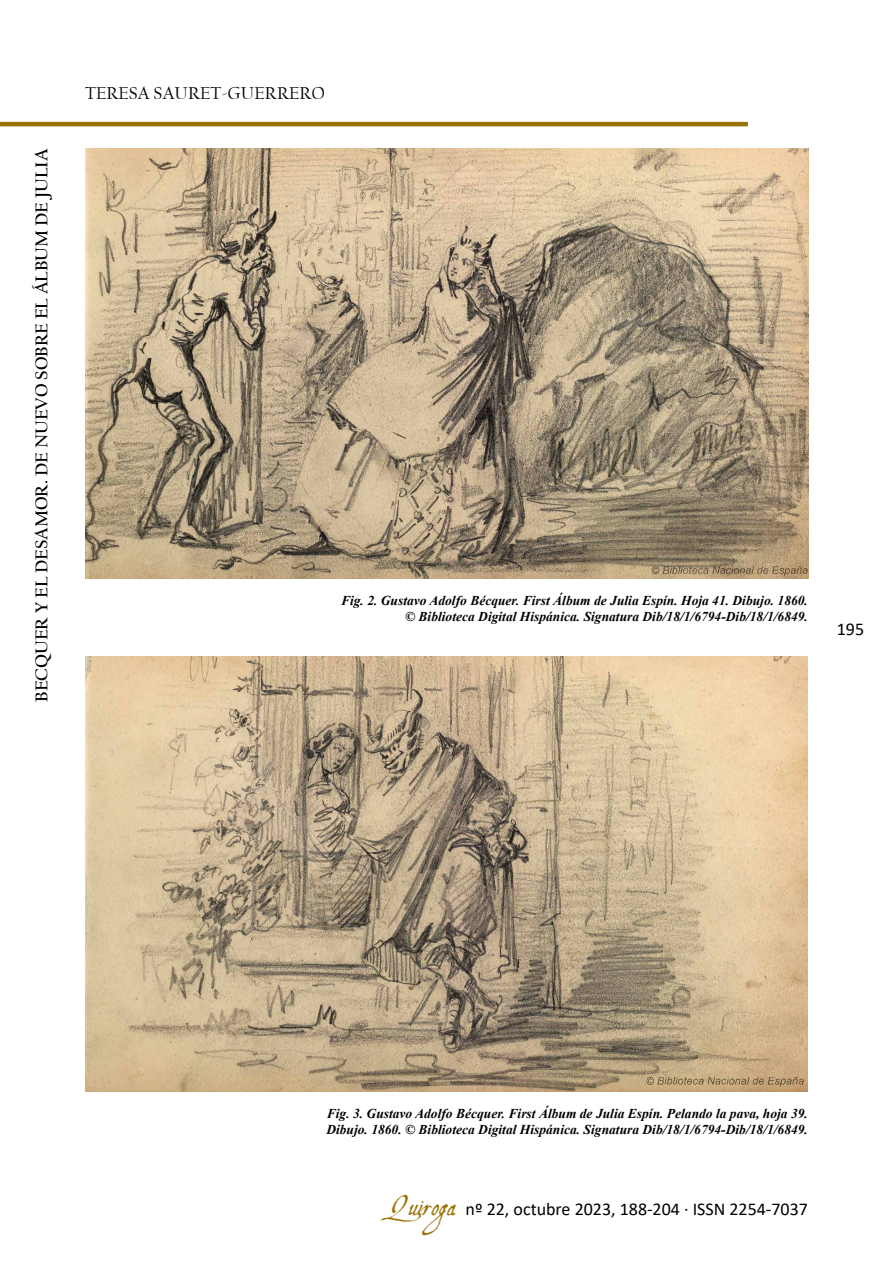
<style>
.page{position:relative;width:893px;height:1263px;background:#fff}
.page>*{position:absolute;margin:0;border:0;box-sizing:border-box;transform-origin:0 0}
.t1{font:18px "Calibri";color:#000}
.t2{font:700 18px "Californian FB";color:#000}
.t3{font:18px "Californian FB";color:#000}
.t4{font:italic 700 13.5px/16.2px "Times New Roman";color:#000;text-align:right}
.s1{font-family:"Aquiline";font-size:27px;color:#9b7305}
</style>
<div class="page">
<hr style="left:0;top:122px;width:748px;height:4px;background:#9b7305">
<img style="left:85px;top:149px;width:723px;height:429px">
<img style="left:85px;top:657px;width:723px;height:434px">
<h1 class="t2" style="left:31px;top:701px;width:554px;rotate:-90deg">Becquer Y El Desamor. De Nuevo Sobre El Álbum De Julia</h1>
<h1 class="t3" style="left:85px;top:83px;width:12px">TERESA</h1>
<h1 class="t3" style="left:154px;top:83px;width:114px">SAURET-GUERRER</h1>
<h1 class="t3" style="left:312px;top:83px;width:14px">O</h1>
<p class="t4" style="left:341px;top:591px;width:468px">Fig. 2. Gustavo Adolfo Bécquer. First Álbum de Julia Espín. Hoja 41. Dibujo. 1860. © Biblioteca Digital Hispánica. Signatura Dib/18/1/6794-Dib/18/1/6849.</p>
<h1 class="t1" style="left:837px;top:616px;width:29px">195</h1>
<p class="t4" style="left:326px;top:1105px;width:483px;text-align:left">Fig. 3. Gustavo Adolfo Bécquer. First Álbum de Julia Espín. Pelando la pava, hoja 39.<br>Dibujo. 1860. © Biblioteca Digital Hispánica. Signatura Dib/18/1/6794-Dib/18/1/6849.</p>
<h1 class="t1" style="left:389px;top:1197px;width:420px"><span class="s1">Quiroga</span> nº 22, octubre 2023, 188-204 · ISSN 2254-7037</h1>
</div>
